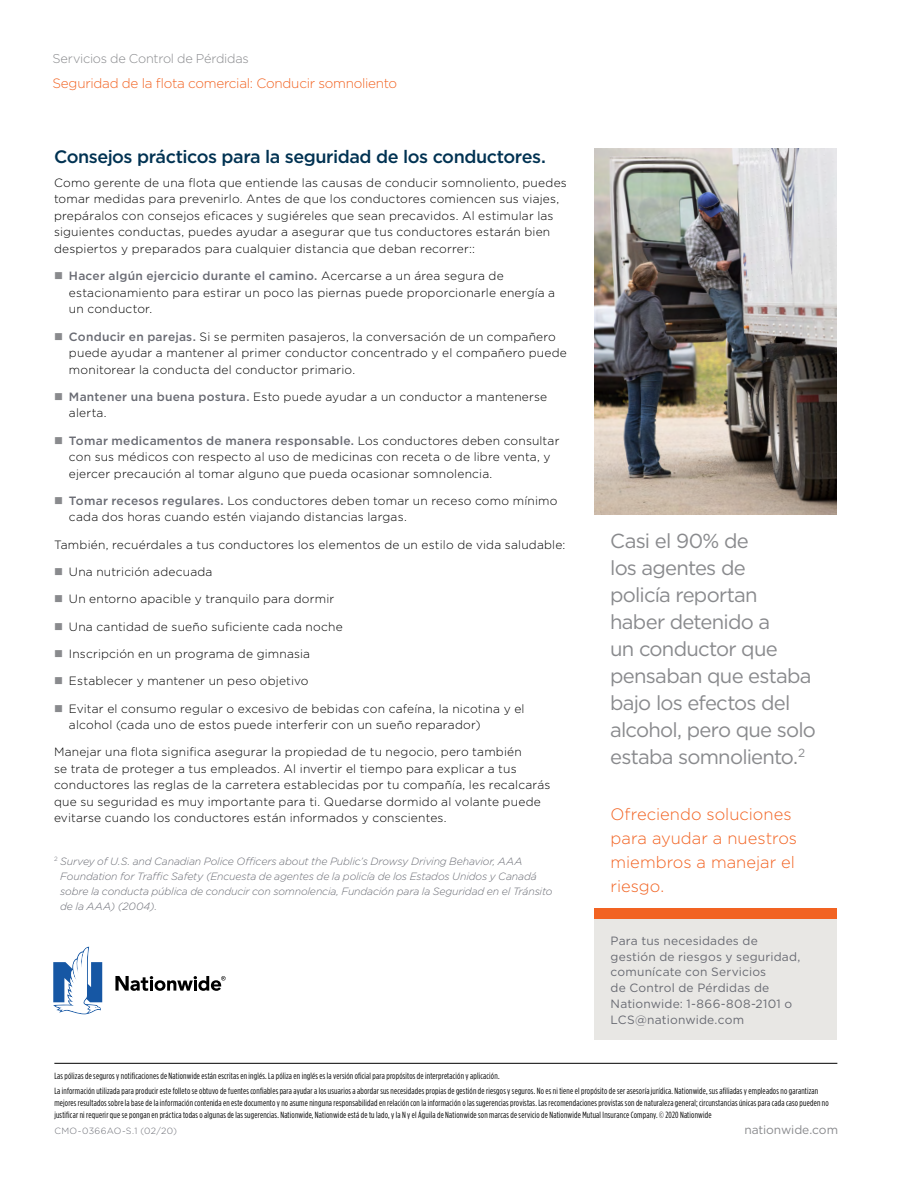
<style>
.page{position:relative;width:918px;height:1188px;background:#fff}
.page>*{position:absolute;margin:0;border:0;box-sizing:border-box;transform-origin:0 0}
.t1{font:20.25px/27px "Gotham";letter-spacing:-.035em;color:#898a8d}
.Subhead{font:500 18px "Gotham";letter-spacing:-.025em;color:#003252}
.t2{font:300 16.5px/24px "Gotham";color:#f26322}
.t3{font:300 13.5px "Gotham";letter-spacing:-.02em;color:#f26322}
.t4{font:300 12.75px "Gotham";letter-spacing:-.02em;color:#898a8d}
.Body_Text{font:300 12px/16.5px "Gotham";letter-spacing:.015em;color:#000}
.t5{font:12px/15.8px "Gotham";letter-spacing:.015em;color:#696b73}
.t6{font:12px "Gotham";letter-spacing:-.01em;color:#898a8d}
.Footnote{font:italic 300 10.5px/15px "Gotham";letter-spacing:-.015em;color:#696b73}
.t7{font:9px/14.1px "Gotham Condensed";letter-spacing:.02em;color:#000}
.t8{font:300 9px "Gotham";letter-spacing:.035em;color:#696b73}
.s1{color:#898a8d}
.s2{font-weight:500;color:#696b73}
.s3{font-style:normal}
</style>
<div class="page">
<div style="left:594px;top:908px;width:243px;height:11px;background:#f26322"></div>
<svg style="left:115px;top:976px;width:111px;height:15px"></svg>
<svg style="left:53px;top:947px;width:49px;height:67px"></svg>
<div style="left:594px;top:919px;width:243px;height:121px;background:#e8e7e4"></div>
<hr style="left:54px;top:1063px;width:783px;height:1px;background:#000">
<img style="left:594px;top:148px;width:243px;height:367px">
<p class="t4" style="left:53px;top:50px;width:198px">Servicios de Control de Pérdidas</p>
<p class="t3" style="left:52px;top:75px;width:346px">Seguridad de la flota comercial: Conducir somnoliento</p>
<p class="Subhead" style="left:54px;top:145px;width:493px">Consejos prácticos para la seguridad de los conductores.</p>
<p class="Body_Text" style="left:54px;top:174px;width:514px">Como gerente de una flota que entiende las causas de conducir somnoliento, puedes tomar medidas para prevenirlo. Antes de que los conductores comiencen sus viajes, prepáralos con consejos eficaces y sugiéreles que sean precavidos. Al estimular las siguientes conductas, puedes ayudar a asegurar que tus conductores estarán bien despiertos y preparados para cualquier distancia que deban recorrer::</p>
<p class="Body_Text" style="left:69px;top:267px;width:488px;text-indent:-15px"><span class="s1">■</span> <span class="s2">Hacer algún ejercicio durante el camino.</span> Acercarse a un área segura de estacionamiento para estirar un poco las piernas puede proporcionarle energía a un conductor.</p>
<p class="Body_Text" style="left:69px;top:328px;width:499px;text-indent:-15px"><span class="s1">■</span> <span class="s2">Conducir en parejas.</span> Si se permiten pasajeros, la conversación de un compañero puede ayudar a mantener al primer conductor concentrado y el compañero puede monitorear la conducta del conductor primario.</p>
<p class="Body_Text" style="left:69px;top:388px;width:480px;text-indent:-15px"><span class="s1">■</span> <span class="s2">Mantener una buena postura.</span> Esto puede ayudar a un conductor a mantenerse alerta.</p>
<p class="Body_Text" style="left:69px;top:432px;width:492px;text-indent:-15px"><span class="s1">■</span> <span class="s2">Tomar medicamentos de manera responsable.</span> Los conductores deben consultar con sus médicos con respecto al uso de medicinas con receta o de libre venta, y ejercer precaución al tomar alguno que pueda ocasionar somnolencia.</p>
<p class="Body_Text" style="left:69px;top:492px;width:490px;text-indent:-15px"><span class="s1">■</span> <span class="s2">Tomar recesos regulares.</span> Los conductores deben tomar un receso como mínimo cada dos horas cuando estén viajando distancias largas.</p>
<p class="Body_Text" style="left:54px;top:536px;width:513px">También, recuérdales a tus conductores los elementos de un estilo de vida saludable:</p>
<p class="Body_Text" style="left:54px;top:563px;width:160px"><span class="s1">■</span> Una nutrición adecuada</p>
<p class="Body_Text" style="left:54px;top:591px;width:282px"><span class="s1">■</span> Un entorno apacible y tranquilo para dormir</p>
<p class="Body_Text" style="left:54px;top:618px;width:290px"><span class="s1">■</span> Una cantidad de sueño suficiente cada noche</p>
<p class="Body_Text" style="left:54px;top:645px;width:258px"><span class="s1">■</span> Inscripción en un programa de gimnasia</p>
<p class="Body_Text" style="left:54px;top:672px;width:256px"><span class="s1">■</span> Establecer y mantener un peso objetivo</p>
<p class="Body_Text" style="left:69px;top:700px;width:457px;text-indent:-15px"><span class="s1">■</span> Evitar el consumo regular o excesivo de bebidas con cafeína, la nicotina y el alcohol (cada uno de estos puede interferir con un sueño reparador)</p>
<p class="Body_Text" style="left:54px;top:744px;width:498px">Manejar una flota significa asegurar la propiedad de tu negocio, pero también<br>se trata de proteger a tus empleados. Al invertir el tiempo para explicar a tus conductores las reglas de la carretera establecidas por tu compañía, les recalcarás que su seguridad es muy importante para ti. Quedarse dormido al volante puede evitarse cuando los conductores están informados y conscientes.</p>
<p class="Footnote" style="left:60px;top:853px;width:494px;text-indent:-6px"><sup>2</sup> Survey of U.S. and Canadian Police Officers about the Public’s Drowsy Driving Behavior, AAA Foundation for Traffic Safety (Encuesta de agentes de la policía de los Estados Unidos y Canadá sobre la conducta pública de conducir con somnolencia, Fundación para la Seguridad en el Tránsito de la AAA) (2004)<span class="s3">.</span></p>
<h1 class="t1" style="left:610px;top:526px;width:207px">Casi el 90% de<br>los agentes de<br>policía reportan haber detenido a<br>un conductor que pensaban que estaba bajo los efectos del alcohol, pero que solo estaba somnoliento.<sup>2</sup></h1>
<h3 class="t2" style="left:611px;top:802px;width:188px">Ofreciendo soluciones para ayudar a nuestros miembros a manejar el riesgo.</h3>
<p class="t5" style="left:611px;top:933px;width:191px">Para tus necesidades de gestión de riesgos y seguridad, comunícate con Servicios<br>de Control de Pérdidas de<br>Nationwide: 1-866-808-2101 o<br>LCS@nationwide.com</p>
<p class="t7" style="left:54px;top:1069px;width:765px">Las pólizas de seguros y notificaciones de Nationwide están escritas en inglés. La póliza en inglés es la versión oficial para propósitos de interpretación y aplicación.<br>La información utilizada para producir este folleto se obtuvo de fuentes confiables para ayudar a los usuarios a abordar sus necesidades propias de gestión de riesgos y seguros. No es ni tiene el propósito de ser asesoría jurídica. Nationwide, sus afiliadas y empleados no garantizan</p>
<p class="t7" style="left:54px;top:1096px;width:776px;line-height:12px">mejores resultados sobre la base de la información contenida en este documento y no asume ninguna responsabilidad en relación con la información o las sugerencias provistas. Las recomendaciones provistas son de naturaleza general; circunstancias únicas para cada caso pueden no justificar ni requerir que se pongan en práctica todas o algunas de las sugerencias. Nationwide, Nationwide está de tu lado, y la N y el Águila de Nationwide son marcas de servicio de Nationwide Mutual Insurance Company. © 2020 Nationwide</p>
<p class="t8" style="left:54px;top:1125px;width:124px">CMO-0366AO-S.1 (02/20)</p>
<p class="t6" style="left:744px;top:1122px;width:95px">nationwide.com</p>
</div>
